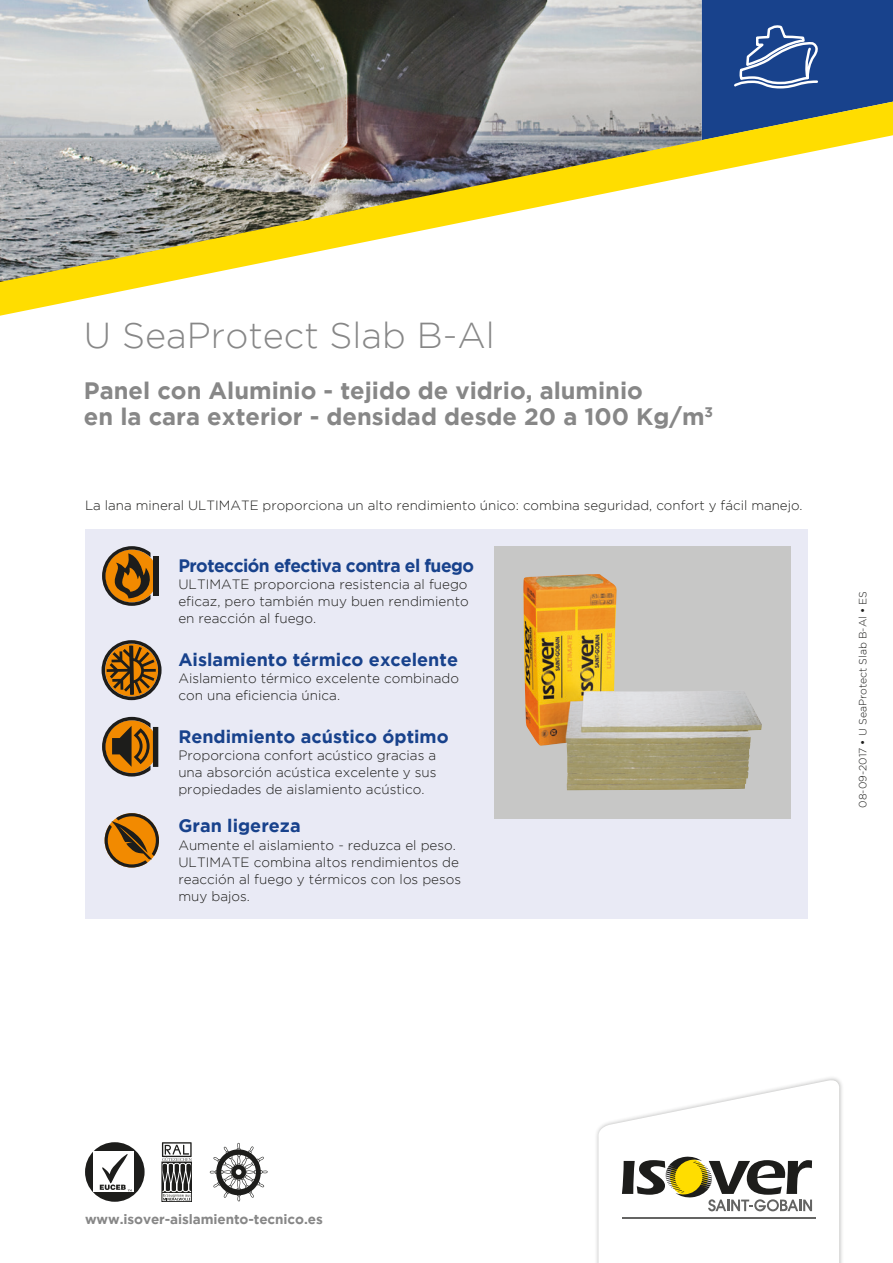
<style>
.page{position:relative;width:893px;height:1263px;background:#fff}
.page>*{position:absolute;margin:0;border:0;box-sizing:border-box;transform-origin:0 0}
.t1{font:300 36px "Gotham";color:#878787}
.t2{font:700 23.7px/25.5px "Gotham";color:#878787}
.t3{font:700 18px "Gotham";color:#18428c}
.t4{font:700 18px "Gotham";letter-spacing:-.03em;color:#18428c}
.t5{font:300 13.5px/17.2px "Gotham";color:#1d1d1b}
.t6{font:700 13.5px "Gotham";letter-spacing:-.005em;color:#878787}
.t7{font:300 13.35px "Gotham";color:#1d1d1b}
.t8{font:300 10.5px "Gotham";color:#1d1d1b}
.s1{font-weight:500}
</style>
<div class="page">
<div style="left:702px;top:0;width:191px;height:102px;background:#18428c"></div>
<svg style="left:0;top:102px;width:893px;height:214px"></svg>
<div style="left:85px;top:529px;width:723px;height:389px;background:#e9eaf5"></div>
<svg style="left:102px;top:640px;width:60px;height:60px"></svg>
<svg style="left:102px;top:546px;width:51px;height:60px"></svg>
<div style="left:153px;top:556px;width:5px;height:40px;background:#1d1d1b"></div>
<svg style="left:102px;top:717px;width:56px;height:59px"></svg>
<svg style="left:734px;top:26px;width:84px;height:63px;background:#4a6ba4"></svg>
<div style="left:594px;top:1075px;width:250px;height:188px;background:#1d1d1b;opacity:.3"></div>
<svg style="left:598px;top:1078px;width:241px;height:185px"></svg>
<hr style="left:622px;top:1217px;width:194px;height:2px;background:#646463">
<div style="left:85px;top:1142px;width:60px;height:60px;background:#1d1d1b;border-radius:50%"></div>
<div style="left:93px;top:1152px;width:41px;height:40px;background:#fff"></div>
<svg style="left:100px;top:1154px;width:32px;height:37px"></svg>
<div style="left:162px;top:1162px;width:30px;height:40px;border:1px solid #1d1d1b"></div>
<svg style="left:162px;top:1142px;width:30px;height:58px"></svg>
<img style="left:209px;top:1142px;width:58px;height:60px">
<svg style="left:105px;top:813px;width:54px;height:54px"></svg>
<img style="left:0;top:0;width:702px;height:282px">
<div style="left:494px;top:546px;width:297px;height:272px;background:#c7c7c6"></div>
<img style="left:523px;top:574px;width:239px;height:216px">
<h1 class="t1" style="left:84px;top:316px;width:412px">U SeaProtect Slab B-Al</h1>
<h2 class="t2" style="left:84px;top:377px;width:631px">Panel con Aluminio - tejido de vidrio, aluminio<br>en la cara exterior - densidad desde 20 a 100 Kg/m<sup>3</sup></h2>
<p class="t7" style="left:85px;top:498px;width:719px">La lana mineral ULTIMATE proporciona un alto rendimiento único: combina seguridad, confort y fácil manejo.</p>
<h3 class="t4" style="left:178px;top:555px;width:297px">Protección efectiva contra el fuego</h3>
<p class="t5" style="left:178px;top:575px;width:292px;text-align:justify">ULTIMATE proporciona resistencia al fuego eficaz, pero también muy buen rendimiento en reacción al fuego.</p>
<h3 class="t3" style="left:178px;top:649px;width:281px">Aislamiento térmico excelente</h3>
<p class="t5" style="left:178px;top:669px;width:282px">Aislamiento térmico excelente combinado con una eficiencia única.</p>
<h3 class="t3" style="left:178px;top:726px;width:272px">Rendimiento acústico óptimo</h3>
<p class="t5" style="left:178px;top:746px;width:260px;text-align:justify">Proporciona confort acústico gracias a una absorción acústica excelente y sus propiedades de aislamiento acústico.</p>
<h3 class="t3" style="left:178px;top:816px;width:124px">Gran ligereza</h3>
<p class="t5" style="left:178px;top:836px;width:284px">Aumente el aislamiento - reduzca el peso.<br>ULTIMATE combina altos rendimientos de reacción al fuego y térmicos con los pesos muy bajos.</p>
<p class="t8" style="left:857px;top:808px;width:218px;rotate:-90deg">08-09-2017 <span class="s1">•</span> U SeaProtect Slab B-Al <span class="s1">•</span> ES</p>
<p class="t6" style="left:85px;top:1211px;width:239px">www.isover-aislamiento-tecnico.es</p>
</div>
